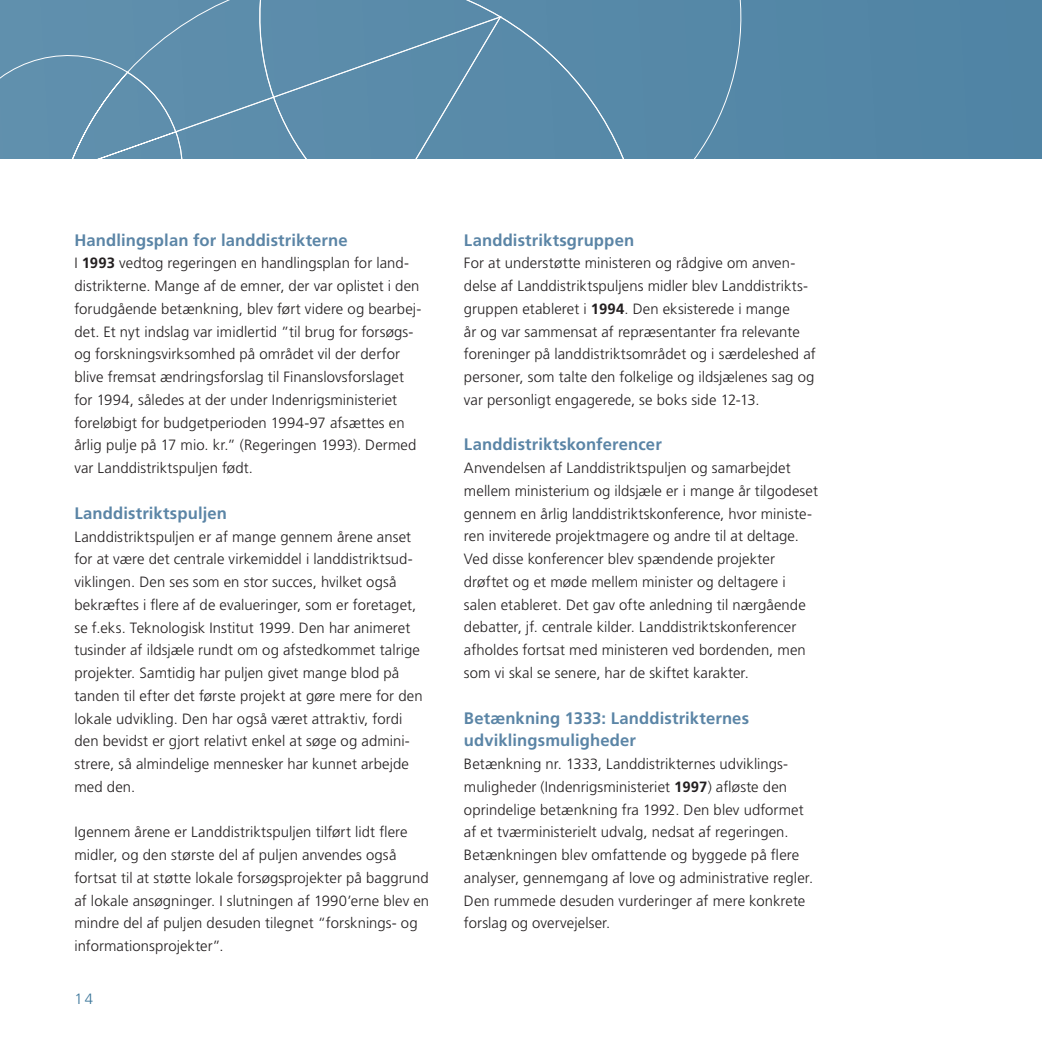
<style>
.page{position:relative;width:1042px;height:1042px;background:#fff}
.page>*{position:absolute;margin:0;border:0;box-sizing:border-box;transform-origin:0 0}
.t1{font:700 16.62px/22.8px "Frutiger LT Std";letter-spacing:.01em;color:#5b85a6}
.t2{font:300 14.88px/22.8px "Frutiger LT Std";letter-spacing:.005em;color:#231f20}
.t3{font:300 14.88px "Frutiger LT Std";color:#3d779b}
.s1{font-weight:700}
</style>
<div class="page">
<div style="left:0;top:0;width:1042px;height:159px;background:#5386a6"></div>
<div style="left:0;top:0;width:624px;height:159px;background:#5c8cab"></div>
<p class="t1" style="left:74px;top:229px;width:275px">Handlingsplan for landdistrikterne</p>
<p class="t2" style="left:74px;top:252px;width:349px">I <span class="s1">1993</span> vedtog regeringen en handlingsplan for land&shy;distrikterne. Mange af de emner, der var oplistet i den forudgående betænkning, blev ført videre og bearbej&shy;det. Et nyt indslag var imidlertid ”til brug for forsøgs&shy;og forskningsvirksomhed på området vil der derfor blive fremsat ændringsforslag til Finanslovsforslaget for 1994, således at der under Indenrigsministeriet foreløbigt for budgetperioden 1994-97 afsættes en årlig pulje på 17 mio. kr.” (Regeringen 1993). Dermed var Landdistriktspuljen født.</p>
<p class="t1" style="left:74px;top:502px;width:154px">Landdistriktspuljen</p>
<p class="t2" style="left:74px;top:525px;width:350px">Landdistriktspuljen er af mange gennem årene anset for at være det centrale virkemiddel i landdistriktsud&shy;viklingen. Den ses som en stor succes, hvilket også bekræftes i flere af de evalueringer, som er foretaget, se f.eks. Teknologisk Institut 1999. Den har animeret tusinder af ildsjæle rundt om og afstedkommet talrige projekter. Samtidig har puljen givet mange blod på tanden til efter det første projekt at gøre mere for den lokale udvikling. Den har også været attraktiv, fordi den bevidst er gjort relativt enkel at søge og admini&shy;strere, så almindelige mennesker har kunnet arbejde med den.</p>
<p class="t2" style="left:74px;top:821px;width:356px">Igennem årene er Landdistriktspuljen tilført lidt flere midler, og den største del af puljen anvendes også fortsat til at støtte lokale forsøgsprojekter på baggrund af lokale ansøgninger. I slutningen af 1990’erne blev en mindre del af puljen desuden tilegnet “forsknings- og informationsprojekter”.</p>
<p class="t3" style="left:74px;top:990px;width:20px">14</p>
<p class="t1" style="left:464px;top:229px;width:172px">Landdistriktsgruppen</p>
<p class="t2" style="left:464px;top:252px;width:353px">For at understøtte ministeren og rådgive om anven&shy;delse af Landdistriktspuljens midler blev Landdistrikts&shy;gruppen etableret i <span class="s1">1994</span>. Den eksisterede i mange<br>år og var sammensat af repræsentanter fra relevante foreninger på landdistriktsområdet og i særdeleshed af personer, som talte den folkelige og ildsjælenes sag og var personligt engagerede, se boks side 12-13.</p>
<p class="t1" style="left:464px;top:433px;width:199px">Landdistriktskonferencer</p>
<p class="t2" style="left:464px;top:457px;width:356px">Anvendelsen af Landdistriktspuljen og samarbejdet mellem ministerium og ildsjæle er i mange år tilgodeset gennem en årlig landdistriktskonference, hvor ministe&shy;ren inviterede projektmagere og andre til at deltage.<br>Ved disse konferencer blev spændende projekter drøftet og et møde mellem minister og deltagere i salen etableret. Det gav ofte anledning til nærgående debatter, jf. centrale kilder. Landdistriktskonferencer afholdes fortsat med ministeren ved bordenden, men som vi skal se senere, har de skiftet karakter.</p>
<p class="t1" style="left:464px;top:706px;width:287px">Betænkning 1333: Landdistrikternes udviklingsmuligheder</p>
<p class="t2" style="left:464px;top:753px;width:351px">Betænkning nr. 1333, Landdistrikternes udviklings‑ muligheder (Indenrigsministeriet <span class="s1">1997</span>) afløste den oprindelige betænkning fra 1992. Den blev udformet af et tværministerielt udvalg, nedsat af regeringen.<br>Betænkningen blev omfattende og byggede på flere analyser, gennemgang af love og administrative regler.<br>Den rummede desuden vurderinger af mere konkrete forslag og overvejelser.</p>
</div>
